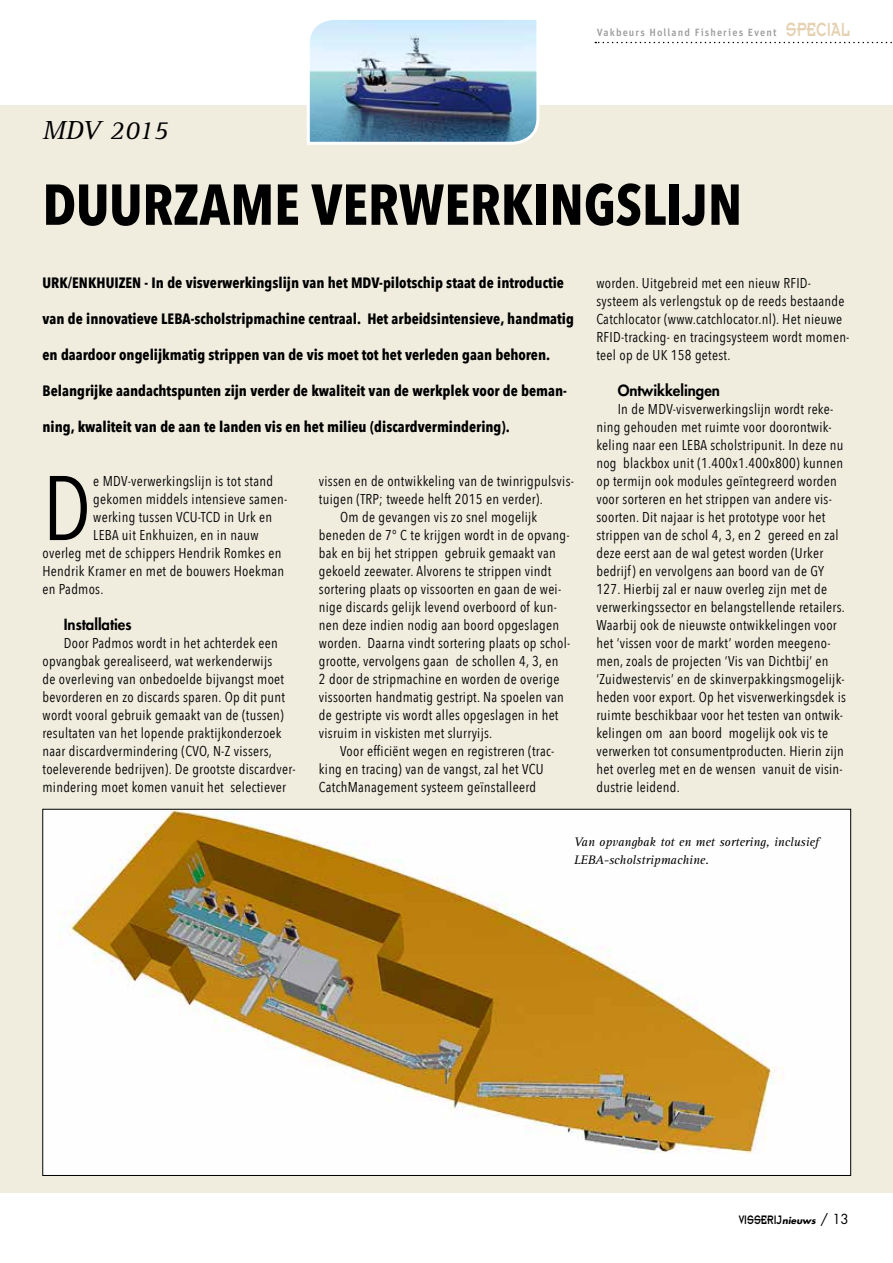
<style>
.page{position:relative;width:893px;height:1263px;background:#fff}
.page>*{position:absolute;margin:0;border:0;box-sizing:border-box;transform-origin:0 0}
.t1{font:90.45px "Avenir Next Condensed";color:#000}
.t2{font:700 57px "Avenir Next Condensed";color:#000}
.t3{font:italic 27px "Rotis Serif";color:#000}
.t4{font:700 15px "Avenir Next Condensed";color:#000}
.t5{font:800 15px "Futura";color:#000}
.t6{font:14.25px/18px "Avenir Next Condensed";letter-spacing:.02em;color:#000}
.t7{font:13.5px "Insignia A";color:#000;scale:.75 1}
.t8{font:italic 12.75px/18px "Rotis Serif";color:#000}
.t9{font:500 10.5px "Unit Pro";letter-spacing:.1em;color:#9c9d9d}
.t10{font:italic 700 9px "Futura";color:#000}
.s1{font-family:"Insignia A";font-weight:400;font-size:21px;color:#e5d2b3}
.s2{font-family:"Insignia A";font-weight:400;font-style:normal;font-size:13.5px}
.s3{font-weight:400;font-style:normal;font-size:13.5px}
</style>
<div class="page">
<svg style="left:595px;top:42px;width:297px;height:1px"></svg>
<div style="left:0;top:105px;width:893px;height:1088px;background:#f0eddf"></div>
<img style="left:45px;top:811px;width:804px;height:363px">
<img style="left:307px;top:20px;width:233px;height:125px">
<h3 class="t3" style="left:43px;top:115px;width:127px">MDV 2015</h3>
<p class="t9" style="left:597px;top:26px;width:255px">Vakbeurs Holland Fisheries Event <span class="s1">SPECIAL</span></p>
<h2 class="t2" style="left:43px;top:170px;width:518px">Duu rzame verwerkings</h2>
<h2 class="t2" style="left:642px;top:170px;width:49px">lijn</h2>
<p class="t4" style="left:43px;top:274px;width:523px">URK/ENKHUIZEN - In de visverwerkingslijn van het MDV-pilotschip staat de introductie</p>
<p class="t4" style="left:43px;top:310px;width:533px">van de innovatieve LEBA-scholstripmachine centraal. Het arbeidsintensieve, handmatig</p>
<p class="t4" style="left:43px;top:346px;width:509px">en daardoor ongelijkmatig strippen van de vis moet tot het verleden gaan behoren.</p>
<p class="t4" style="left:43px;top:382px;width:526px">Belangrijke aandachtspunten zijn verder de kwaliteit van de werkplek voor de beman-</p>
<p class="t4" style="left:43px;top:418px;width:469px">ning, kwaliteit van de aan te landen vis en het milieu (discardvermindering).</p>
<h1 class="t1" style="left:43px;top:431px;width:50px">D</h1>
<p class="t6" style="left:93px;top:471px;width:181px">e MDV-verwerkingslijn is tot stand</p>
<p class="t6" style="left:93px;top:489px;width:195px">gekomen middels intensieve samen-</p>
<p class="t6" style="left:93px;top:507px;width:180px">werking tussen VCU-TCD in Urk en</p>
<p class="t6" style="left:93px;top:525px;width:167px">LEBA uit Enkhuizen, en in nauw</p>
<p class="t6" style="left:43px;top:543px;width:240px">overleg met de schippers Hendrik Romkes en</p>
<p class="t6" style="left:43px;top:561px;width:243px">Hendrik Kramer en met de bouwers Hoekman</p>
<p class="t6" style="left:43px;top:579px;width:62px">en Padmos.</p>
<p class="t5" style="left:64px;top:615px;width:69px">Installaties</p>
<p class="t6" style="left:43px;top:633px;width:255px;text-indent:21px">Door Padmos wordt in het achterdek een opvangbak gerealiseerd, wat werkenderwijs<br>de overleving van onbedoelde bijvangst moet bevorderen en zo discards sparen. Op dit punt wordt vooral gebruik gemaakt van de (tussen) resultaten van het lopende praktijkonderzoek naar discardvermindering (CVO, N-Z vissers, toeleverende bedrijven). De grootste discardver&shy;mindering moet komen vanuit het selectiever</p>
<p class="t6" style="left:319px;top:471px;width:257px">vissen en de ontwikkeling van de twinrigpulsvis-</p>
<p class="t6" style="left:319px;top:489px;width:225px">tuigen (TRP; tweede helft 2015 en verder).</p>
<p class="t6" style="left:340px;top:507px;width:199px">Om de gevangen vis zo snel mogelijk</p>
<p class="t6" style="left:319px;top:525px;width:252px">beneden de 7° C te krijgen wordt in de opvang-</p>
<p class="t6" style="left:319px;top:543px;width:239px">bak en bij het strippen gebruik gemaakt van</p>
<p class="t6" style="left:319px;top:561px;width:234px">gekoeld zeewater. Alvorens te strippen vindt</p>
<p class="t6" style="left:319px;top:579px;width:244px">sortering plaats op vissoorten en gaan de wei-</p>
<p class="t6" style="left:319px;top:597px;width:239px">nige discards gelijk levend overboord of kun-</p>
<p class="t6" style="left:319px;top:615px;width:242px">nen deze indien nodig aan boord opgeslagen</p>
<p class="t6" style="left:319px;top:633px;width:253px">worden. Daarna vindt sortering plaats op schol-</p>
<p class="t6" style="left:319px;top:651px;width:241px">grootte, vervolgens gaan de schollen 4, 3, en</p>
<p class="t6" style="left:319px;top:669px;width:242px">2 door de stripmachine en worden de overige</p>
<p class="t6" style="left:319px;top:687px;width:247px">vissoorten handmatig gestript. Na spoelen van</p>
<p class="t6" style="left:319px;top:705px;width:241px">de gestripte vis wordt alles opgeslagen in het</p>
<p class="t6" style="left:319px;top:723px;width:175px">visruim in viskisten met slurryijs.</p>
<p class="t6" style="left:340px;top:741px;width:216px">Voor efficiënt wegen en registreren (trac-</p>
<p class="t6" style="left:319px;top:759px;width:226px">king en tracing) van de vangst, zal het VCU</p>
<p class="t6" style="left:319px;top:777px;width:219px">CatchManagement systeem geïnstalleerd</p>
<p class="t6" style="left:596px;top:273px;width:255px">worden. Uitgebreid met een nieuw RFID&shy;systeem als verlengstuk op de reeds bestaande Catchlocator (www.catchlocator.nl). Het nieuwe RFID-tracking- en tracingsysteem wordt momen&shy;teel op de UK 158 getest.</p>
<p class="t5" style="left:618px;top:381px;width:104px">Ontwikkelingen</p>
<p class="t6" style="left:596px;top:399px;width:251px;text-indent:21px">In de MDV-visverwerkingslijn wordt reke&shy;ning gehouden met ruimte voor doorontwik&shy;keling naar een LEBA scholstripunit. In deze nu nog blackbox unit (1.400x1.400x800) kunnen op termijn ook modules geïntegreerd worden voor sorteren en het strippen van andere vis&shy;soorten. Dit najaar is het prototype voor het strippen van de schol 4, 3, en 2 gereed en zal deze eerst aan de wal getest worden (Urker bedrijf) en vervolgens aan boord van de GY 127. Hierbij zal er nauw overleg zijn met de verwerkingssector en belangstellende retailers.<br>Waarbij ook de nieuwste ontwikkelingen voor het ‘vissen voor de markt’ worden meegeno&shy;men, zoals de projecten ‘Vis van Dichtbij’ en ‘Zuidwestervis’ en de skinverpakkingsmogelijk&shy;heden voor export. Op het visverwerkingsdek is ruimte beschikbaar voor het testen van ontwik&shy;kelingen om aan boord mogelijk ook vis te verwerken tot consumentproducten. Hierin zijn het overleg met en de wensen vanuit de visin&shy;dustrie leidend.</p>
<p class="t8" style="left:574px;top:833px;width:246px">Van opvangbak tot en met sortering, inclusief<br>LEBA-scholstripmachine.</p>
<p class="t7" style="left:739px;top:1213px;width:16px">VISSE</p>
<p class="t10" style="left:767px;top:1215px;width:83px"><span class="s2">RIJ</span>nieuws <span class="s3">/ 13</span></p>
</div>
